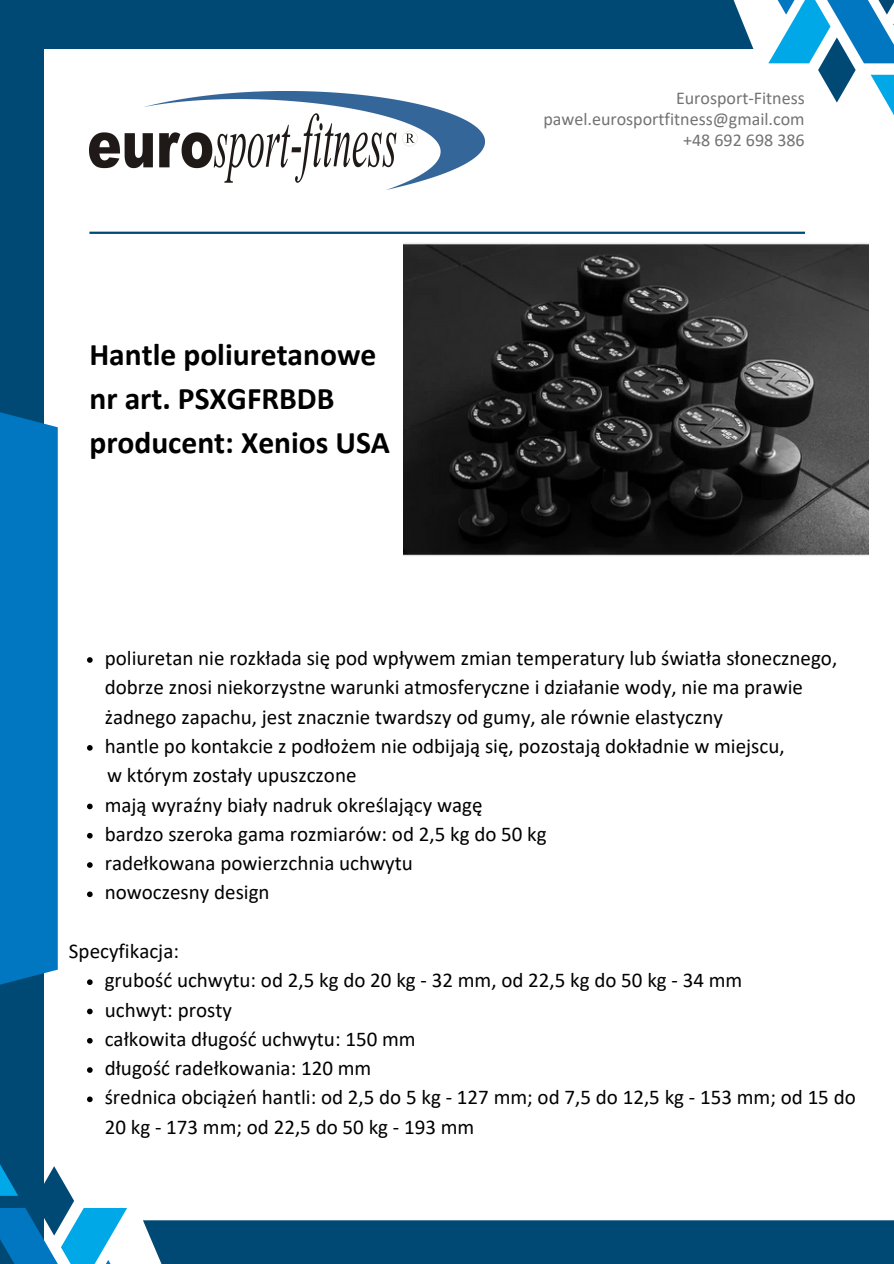
<style>
.page{position:relative;width:894px;height:1264px;background:#fff}
.page>*{position:absolute;margin:0;border:0;box-sizing:border-box;transform-origin:0 0}
.t1{font:700 31.5px "Calibri";color:#000}
.t2{font:21px/29.2px "Calibri";color:#000}
.t3{font:18px "Calibri";color:#737373}
</style>
<div class="page">
<svg style="left:768px;top:0;width:126px;height:115px"></svg>
<div style="left:0;top:40px;width:44px;height:1223px;background:#014975"></div>
<svg style="left:0;top:1164px;width:127px;height:99px"></svg>
<hr style="left:89px;top:232px;width:715px;height:2px;background:#014975">
<div style="left:0;top:0;width:753px;height:49px;background:#014975"></div>
<div style="left:143px;top:1220px;width:750px;height:43px;background:#014975"></div>
<div style="left:0;top:404px;width:58px;height:588px;background:#0077c0"></div>
<img style="left:89px;top:91px;width:396px;height:98px">
<img style="left:403px;top:167px;width:465px;height:389px">
<svg style="left:87px;top:657px;width:6px;height:5px"></svg>
<svg style="left:87px;top:745px;width:6px;height:5px"></svg>
<svg style="left:87px;top:803px;width:6px;height:6px"></svg>
<svg style="left:87px;top:833px;width:6px;height:5px"></svg>
<svg style="left:87px;top:862px;width:6px;height:5px"></svg>
<svg style="left:87px;top:891px;width:6px;height:6px"></svg>
<svg style="left:87px;top:979px;width:6px;height:6px"></svg>
<svg style="left:87px;top:1008px;width:6px;height:6px"></svg>
<svg style="left:87px;top:1038px;width:6px;height:5px"></svg>
<svg style="left:87px;top:1067px;width:6px;height:5px"></svg>
<svg style="left:87px;top:1096px;width:6px;height:6px"></svg>
<p class="t1" style="left:89px;top:342px;width:288px">Hantle poliuretanowe</p>
<p class="t1" style="left:89px;top:386px;width:246px">nr art. PSXGFRBDB</p>
<p class="t1" style="left:89px;top:430px;width:302px">producent: Xenios USA</p>
<p class="t3" style="left:675px;top:91px;width:130px">Eurosport-Fitness</p>
<p class="t3" style="left:543px;top:111px;width:263px">pawel.eurosportfitness@gmail.com</p>
<p class="t3" style="left:683px;top:132px;width:123px">+48 692 698 386</p>
<p class="t2" style="left:105px;top:645px;width:733px">poliuretan nie rozkłada się pod wpływem zmian temperatury lub światła słonecznego, dobrze znosi niekorzystne warunki atmosferyczne i działanie wody, nie ma prawie żadnego zapachu, jest znacznie twardszy od gumy, ale równie elastyczny</p>
<p class="t2" style="left:105px;top:733px;width:681px">hantle po kontakcie z podłożem nie odbijają się, pozostają dokładnie w miejscu,</p>
<p class="t2" style="left:107px;top:762px;width:251px">w którym zostały upuszczone</p>
<p class="t2" style="left:105px;top:791px;width:379px">mają wyraźny biały nadruk określający wagę</p>
<p class="t2" style="left:105px;top:821px;width:443px">bardzo szeroka gama rozmiarów: od 2,5 kg do 50 kg</p>
<p class="t2" style="left:105px;top:850px;width:309px">radełkowana powierzchnia uchwytu</p>
<p class="t2" style="left:105px;top:879px;width:166px">nowoczesny design</p>
<p class="t2" style="left:69px;top:938px;width:111px">Specyfikacja:</p>
<p class="t2" style="left:105px;top:967px;width:639px">grubość uchwytu: od 2,5 kg do 20 kg - 32 mm, od 22,5 kg do 50 kg - 34 mm</p>
<p class="t2" style="left:105px;top:996px;width:129px">uchwyt: prosty</p>
<p class="t2" style="left:105px;top:1025px;width:312px">całkowita długość uchwytu: 150 mm</p>
<p class="t2" style="left:105px;top:1055px;width:268px">długość radełkowania: 120 mm</p>
<p class="t2" style="left:105px;top:1084px;width:752px">średnica obciążeń hantli: od 2,5 do 5 kg - 127 mm; od 7,5 do 12,5 kg - 153 mm; od 15 do<br>20 kg - 173 mm; od 22,5 do 50 kg - 193 mm</p>
</div>
